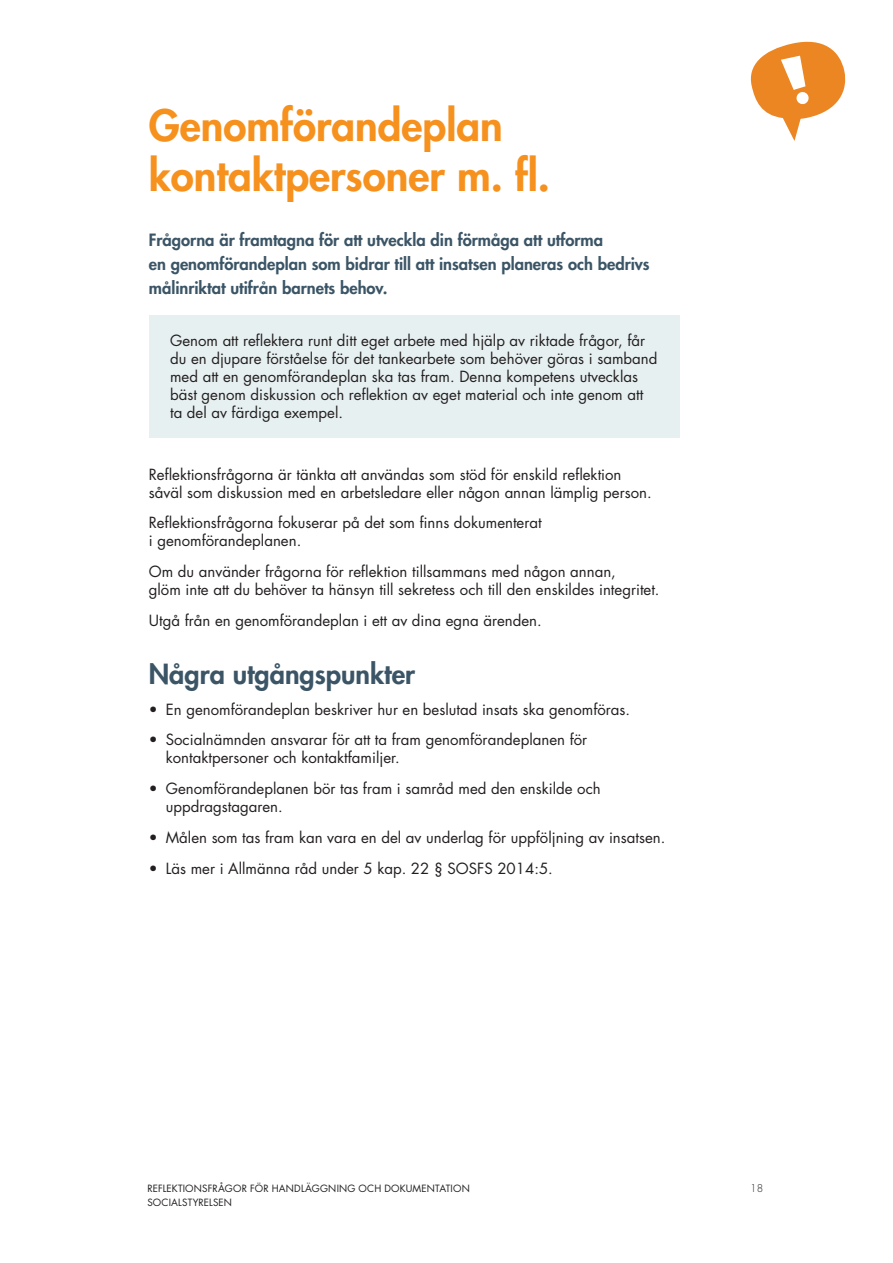
<style>
.page{position:relative;width:893px;height:1263px;background:#fff}
.page>*{position:absolute;margin:0;border:0;box-sizing:border-box;transform-origin:0 0}
.t1{font:800 42px/50.4px "Futura Std";color:#f6911e}
.H2_utan_streck_blå{font:800 27px "Futura Std";color:#3b5566}
.ingress{font:800 16.5px/24px "Futura Std";color:#3b5566}
.brödtext_i_texten{font:15px/18px "Futura Std";color:#231f20}
.punktlista{font:15px/18px "Futura Std";color:#231f20}
.rutatext{font:15px/18px "Futura Std";color:#231f20}
.t2{font:300 10.5px "Futura Std";color:#231f20}
.t3{font:9.75px "Futura Std";letter-spacing:.02em;color:#231f20}
</style>
<div class="page">
<svg style="left:751px;top:42px;width:94px;height:99px"></svg>
<div style="left:150px;top:315px;width:530px;height:123px;background:#e7f0f1"></div>
<h1 class="t1" style="left:149px;top:100px;width:403px">Genomförandeplan kontaktpersoner m. fl.</h1>
<p class="ingress" style="left:149px;top:228px;width:502px">Frågorna är framtagna för att utveckla din förmåga att utforma<br>en genomförandeplan som bidrar till att insatsen planeras och bedrivs målinriktat utifrån barnets behov.</p>
<p class="rutatext" style="left:170px;top:332px;width:489px">Genom att reflektera runt ditt eget arbete med hjälp av riktade frågor, får du en djupare förståelse för det tankearbete som behöver göras i samband med att en genomförandeplan ska tas fram. Denna kompetens utvecklas bäst genom diskussion och reflektion av eget material och inte genom att ta del av färdiga exempel.</p>
<p class="brödtext_i_texten" style="left:149px;top:465px;width:504px">Reflektionsfrågorna är tänkta att användas som stöd för enskild reflektion såväl som diskussion med en arbetsledare eller någon annan lämplig person.</p>
<p class="brödtext_i_texten" style="left:149px;top:514px;width:394px">Reflektionsfrågorna fokuserar på det som finns dokumenterat i genomförandeplanen.</p>
<p class="brödtext_i_texten" style="left:149px;top:563px;width:512px">Om du använder frågorna för reflektion tillsammans med någon annan,<br>glöm inte att du behöver ta hänsyn till sekretess och till den enskildes integritet.</p>
<p class="brödtext_i_texten" style="left:149px;top:612px;width:394px">Utgå från en genomförandeplan i ett av dina egna ärenden.</p>
<p class="H2_utan_streck_blå" style="left:149px;top:657px;width:268px">Några utgångspunkter</p>
<p class="punktlista" style="left:149px;top:700px;width:483px">• En genomförandeplan beskriver hur en beslutad insats ska genomföras.</p>
<p class="punktlista" style="left:166px;top:731px;width:423px;text-indent:-17px">• Socialnämnden ansvarar för att ta fram genomförandeplanen för kontaktpersoner och kontaktfamiljer.</p>
<p class="punktlista" style="left:166px;top:780px;width:436px;text-indent:-17px">• Genomförandeplanen bör tas fram i samråd med den enskilde och uppdragstagaren.</p>
<p class="punktlista" style="left:149px;top:828px;width:518px">• Målen som tas fram kan vara en del av underlag för uppföljning av insatsen.</p>
<p class="punktlista" style="left:149px;top:859px;width:405px">• Läs mer i Allmänna råd under 5 kap. 22 § SOSFS 2014:5.</p>
<p class="t3" style="left:147px;top:1182px;width:324px">REFLEKTIONSFRÅGOR FÖR HANDLÄGGNING OCH DOKUMENTATION</p>
<p class="t2" style="left:750px;top:1182px;width:15px">18</p>
<p class="t3" style="left:147px;top:1196px;width:86px">SOCIALSTYRELSEN</p>
</div>
